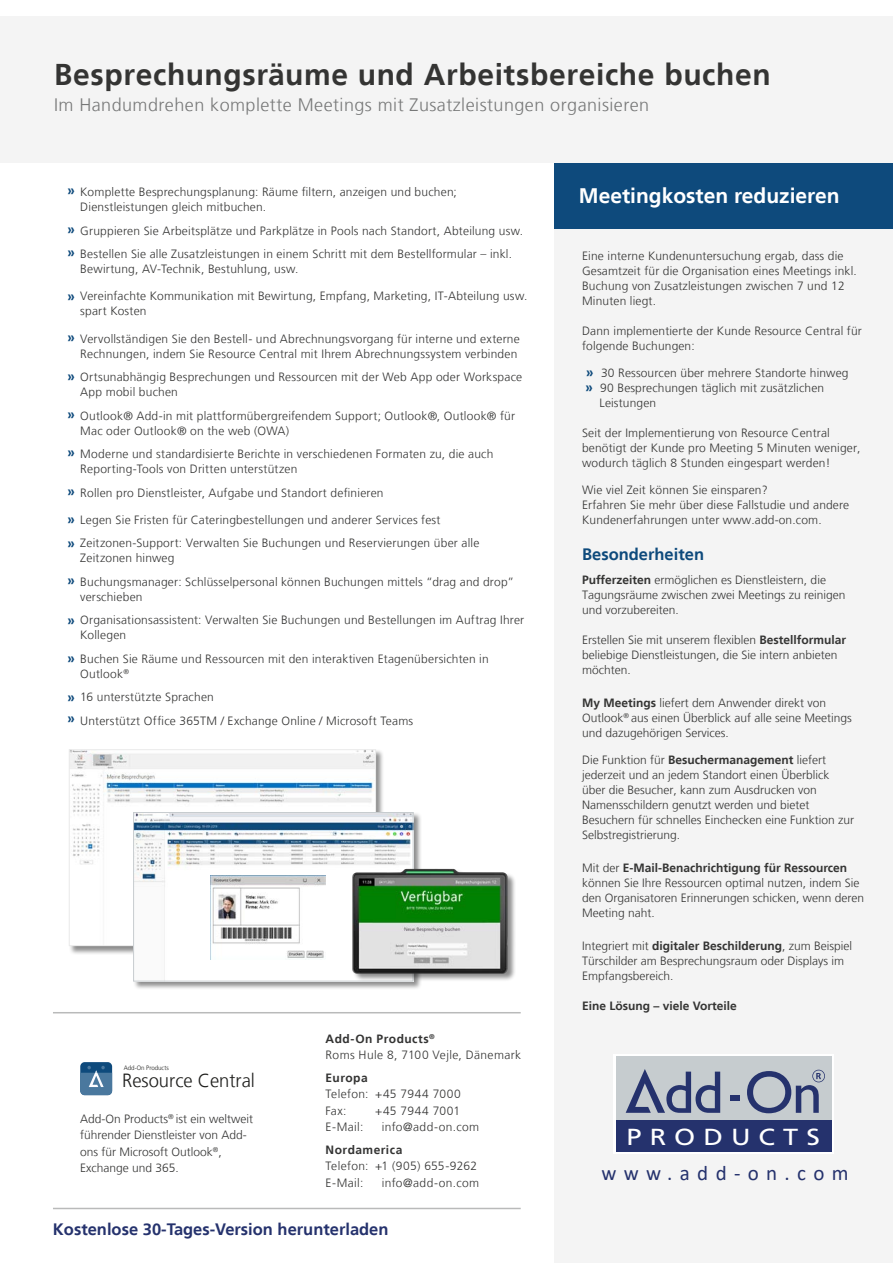
<style>
.page{position:relative;width:893px;height:1263px;background:#fff}
.page>*{position:absolute;margin:0;border:0;box-sizing:border-box;transform-origin:0 0}
.t1{font:700 30px "Frutiger LT";letter-spacing:.02em;color:#343433}
.t2{font:23.25px "Frutiger LT";letter-spacing:.295em;color:#fff;scale:1.17 1}
.t3{font:700 21px "Frutiger LT";color:#fff}
.t4{font:21px "Calibri";letter-spacing:.35em;color:#25326d}
.t5{font:300 19.05px "Frutiger LT";color:#1d1d1b}
.t6{font:300 18px "Frutiger LT";letter-spacing:.025em;color:#777878}
.t7{font:700 16.5px "Frutiger LT";color:#25326d}
.t8{font:700 16.5px "Frutiger LT";color:#0e4a7c}
.t9{font:700 13.5px/23.5px "Frutiger LT";color:#0e4a7c}
.t10{font:300 12px/15px "Frutiger LT";letter-spacing:.01em;color:#343433}
.t11{font:300 12px/16.5px "Frutiger LT";letter-spacing:.03em;color:#343433}
.t12{font:700 12px "Frutiger LT";color:#343433}
.t13{font:300 12px/16.5px "Frutiger LT";letter-spacing:.035em;color:#343433}
.t14{font:700 12px "Frutiger LT";letter-spacing:.04em;color:#343433}
.t15{font:300 6.3px "Frutiger LT";color:#1d1d1b}
.s1{font-weight:700}
.s2{font-weight:700;font-size:13.5px;color:#0e4a7c}
</style>
<div class="page">
<div style="left:68px;top:749px;width:317px;height:206px;background:#000;opacity:.45"></div>
<img style="left:71px;top:751px;width:303px;height:193px">
<div style="left:69px;top:749px;width:307px;height:197px;border:1px solid #eaeaea"></div>
<div style="left:133px;top:812px;width:289px;height:178px;background:#000;opacity:.45"></div>
<img style="left:135px;top:814px;width:276px;height:165px">
<div style="left:133px;top:812px;width:280px;height:169px;border:1px solid #c7cccf"></div>
<div style="left:554px;top:209px;width:339px;height:1054px;background:#f4f4f4"></div>
<div style="left:0;top:17px;width:893px;height:146px;background:#f4f4f4"></div>
<div style="left:554px;top:163px;width:338px;height:65px;background:#0e4a7c"></div>
<img style="left:210px;top:876px;width:115px;height:84px">
<img style="left:340px;top:863px;width:175px;height:120px">
<svg style="left:614px;top:1054px;width:220px;height:100px;fill:#fff"></svg>
<div style="left:616px;top:1057px;width:215px;height:95px;background:#c6cccf"></div>
<div style="left:616px;top:1120px;width:215px;height:32px;background:#25326d"></div>
<svg style="left:626px;top:1069px;width:94px;height:44px"></svg>
<div style="left:730px;top:1095px;width:10px;height:6px;background:#25326d"></div>
<svg style="left:747px;top:1070px;width:78px;height:43px"></svg>
<div style="left:80px;top:1062px;width:32px;height:33px;background:#0e4a7c;border-radius:4px"></div>
<svg style="left:80px;top:1066px;width:32px;height:29px"></svg>
<hr style="left:53px;top:1012px;width:468px;height:1px;background:#777878">
<hr style="left:53px;top:1208px;width:468px;height:1px;background:#777878">
<h1 class="t1" style="left:54px;top:57px;width:718px">Besprechungsräume und Arbeitsbereiche buchen</h1>
<h3 class="t6" style="left:54px;top:95px;width:597px">Im Handumdrehen komplette Meetings mit Zusatzleistungen organisieren</h3>
<p class="t10" style="left:80px;top:185px;width:378px">Komplette Besprechungsplanung: Räume filtern, anzeigen und buchen;<br>Dienstleistungen gleich mitbuchen.</p>
<p class="t10" style="left:80px;top:219px;width:444px;line-height:23.5px">Gruppieren Sie Arbeitsplätze und Parkplätze in Pools nach Standort, Abteilung usw.<br>Bestellen Sie alle Zusatzleistungen in einem Schritt mit dem Bestellformular – inkl.</p>
<p class="t10" style="left:80px;top:262px;width:220px">Bewirtung, AV-Technik, Bestuhlung, usw.</p>
<p class="t10" style="left:80px;top:289px;width:449px">Vereinfachte Kommunikation mit Bewirtung, Empfang, Marketing, IT-Abteilung usw. spart Kosten</p>
<p class="t10" style="left:80px;top:331px;width:441px">Vervollständigen Sie den Bestell- und Abrechnungsvorgang für interne und externe<br>Rechnungen, indem Sie Resource Central mit Ihrem Abrechnungssystem verbinden</p>
<p class="t10" style="left:80px;top:369px;width:443px">Ortsunabhängig Besprechungen und Ressourcen mit der Web App oder Workspace<br>App mobil buchen</p>
<p class="t10" style="left:80px;top:408px;width:436px">Outlook® Add-in mit plattformübergreifendem Support; Outlook®, Outlook® für<br>Mac oder Outlook® on the web (OWA)</p>
<p class="t10" style="left:80px;top:447px;width:415px">Moderne und standardisierte Berichte in verschiedenen Formaten zu, die auch<br>Reporting-Tools von Dritten unterstützen</p>
<p class="t10" style="left:80px;top:485px;width:305px">Rollen pro Dienstleister, Aufgabe und Standort definieren</p>
<p class="t10" style="left:80px;top:508px;width:401px;line-height:23.5px">Legen Sie Fristen für Cateringbestellungen und anderer Services fest<br>Zeitzonen-Support: Verwalten Sie Buchungen und Reservierungen über alle</p>
<p class="t10" style="left:80px;top:546px;width:435px;line-height:23.5px">Zeitzonen hinweg<br>Buchungsmanager: Schlüsselpersonal können Buchungen mittels “drag and drop”</p>
<p class="t10" style="left:80px;top:585px;width:445px;line-height:23.5px">verschieben<br>Organisationsassistent: Verwalten Sie Buchungen und Bestellungen im Auftrag Ihrer</p>
<p class="t10" style="left:80px;top:623px;width:410px;line-height:23.5px">Kollegen<br>Buchen Sie Räume und Ressourcen mit den interaktiven Etagenübersichten in</p>
<p class="t10" style="left:80px;top:662px;width:334px;line-height:23.5px">Outlook<sup>®<br></sup>16 unterstützte Sprachen<br>Unterstützt Office 365TM / Exchange Online / Microsoft Teams</p>
<p class="t9" style="left:68px;top:179px;width:9px">»</p>
<p class="t9" style="left:68px;top:218px;width:9px">» »</p>
<p class="t9" style="left:68px;top:284px;width:9px">»</p>
<p class="t9" style="left:68px;top:326px;width:9px">»</p>
<p class="t9" style="left:68px;top:364px;width:9px">»</p>
<p class="t9" style="left:68px;top:403px;width:9px">»</p>
<p class="t9" style="left:68px;top:441px;width:9px">»</p>
<p class="t9" style="left:68px;top:477px;width:9px;line-height:27.9px">» »</p>
<p class="t9" style="left:68px;top:531px;width:9px">»</p>
<p class="t9" style="left:68px;top:569px;width:9px">»</p>
<p class="t9" style="left:68px;top:608px;width:9px">»</p>
<p class="t9" style="left:68px;top:646px;width:9px">»</p>
<p class="t9" style="left:68px;top:687px;width:9px;line-height:21px">» »</p>
<p class="t15" style="left:124px;top:1064px;width:46px">Add-On Products</p>
<h3 class="t5" style="left:122px;top:1069px;width:134px">Resource Central</h3>
<p class="t10" style="left:80px;top:1110px;width:174px;line-height:16.5px">Add-On Products<sup>®</sup> ist ein weltweit führender Dienstleister von Add&shy;ons für Microsoft Outlook<sup>®</sup>,<br>Exchange und 365.</p>
<p class="t11" style="left:326px;top:1031px;width:197px"><span class="s1">Add-On Products</span><sup>®<br></sup>Roms Hule 8, 7100 Vejle, Dänemark</p>
<p class="t12" style="left:326px;top:1071px;width:44px">Europa</p>
<p class="t13" style="left:326px;top:1086px;width:137px">Telefon: +45 7944 7000<br>Fax:</p>
<p class="t10" style="left:375px;top:1103px;width:87px">+45 7944 7001</p>
<p class="t10" style="left:326px;top:1120px;width:39px">E-Mail:</p>
<p class="t11" style="left:382px;top:1119px;width:99px">info@add-on.com</p>
<p class="t14" style="left:326px;top:1143px;width:78px">Nordamerica</p>
<p class="t11" style="left:326px;top:1158px;width:153px">Telefon: +1 (905) 655-9262<br>E-Mail:</p>
<p class="t11" style="left:382px;top:1175px;width:99px">info@add-on.com</p>
<h3 class="t7" style="left:53px;top:1220px;width:337px">Kostenlose 30-Tages-Version herunterladen</h3>
<h3 class="t3" style="left:579px;top:183px;width:262px">Meetingkosten reduzieren</h3>
<p class="t10" style="left:582px;top:249px;width:276px">Eine interne Kundenuntersuchung ergab, dass die Gesamtzeit für die Organisation eines Meetings inkl.<br>Buchung von Zusatzleistungen zwischen 7 und 12<br>Minuten liegt.</p>
<p class="t10" style="left:582px;top:324px;width:281px">Dann implementierte der Kunde Resource Central für folgende Buchungen:</p>
<p class="t10" style="left:586px;top:366px;width:264px"><span class="s2">»</span> 30 Ressourcen über mehrere Standorte hinweg</p>
<p class="t10" style="left:586px;top:381px;width:240px"><span class="s2">»</span> 90 Besprechungen täglich mit zusätzlichen</p>
<p class="t10" style="left:599px;top:396px;width:58px">Leistungen</p>
<p class="t10" style="left:582px;top:426px;width:280px">Seit der Implementierung von Resource Central benötigt der Kunde pro Meeting 5 Minuten weniger, wodurch täglich 8 Stunden eingespart werden!</p>
<p class="t10" style="left:582px;top:483px;width:269px">Wie viel Zeit können Sie einsparen?<br>Erfahren Sie mehr über diese Fallstudie und andere<br>Kundenerfahrungen unter www.add-on.com.</p>
<h3 class="t8" style="left:582px;top:545px;width:123px">Besonderheiten</h3>
<p class="t10" style="left:582px;top:573px;width:265px"><span class="s1">Pufferzeiten</span> ermöglichen es Dienstleistern, die<br>Tagungsräume zwischen zwei Meetings zu reinigen und vorzubereiten.</p>
<p class="t10" style="left:582px;top:633px;width:266px">Erstellen Sie mit unserem flexiblen <span class="s1">Bestellformular </span>beliebige Dienstleistungen, die Sie intern anbieten möchten.</p>
<p class="t10" style="left:582px;top:696px;width:271px"><span class="s1">My Meetings</span> liefert dem Anwender direkt von<br>Outlook<sup>®</sup> aus einen Überblick auf alle seine Meetings und dazugehörigen Services.</p>
<p class="t10" style="left:582px;top:753px;width:274px">Die Funktion für <span class="s1">Besuchermanagement</span> liefert jederzeit und an jedem Standort einen Überblick über die Besucher, kann zum Ausdrucken von Namensschildern genutzt werden und bietet Besuchern für schnelles Einchecken eine Funktion zur Selbstregistrierung.</p>
<p class="t10" style="left:582px;top:861px;width:284px">Mit der <span class="s1">E-Mail-Benachrichtigung für Ressourcen </span>können Sie Ihre Ressourcen optimal nutzen, indem Sie den Organisatoren Erinnerungen schicken, wenn deren Meeting naht.</p>
<p class="t10" style="left:582px;top:939px;width:272px">Integriert mit <span class="s1">digitaler Beschilderung</span>, zum Beispiel<br>Türschilder am Besprechungsraum oder Displays im<br>Empfangsbereich.</p>
<p class="t12" style="left:582px;top:999px;width:156px">Eine Lösung – viele Vorteile</p>
<h2 class="t2" style="left:627px;top:1123px;width:167px">PRODUCTS</h2>
<h3 class="t4" style="left:601px;top:1159px;width:249px">www.add-on.com</h3>
</div>
